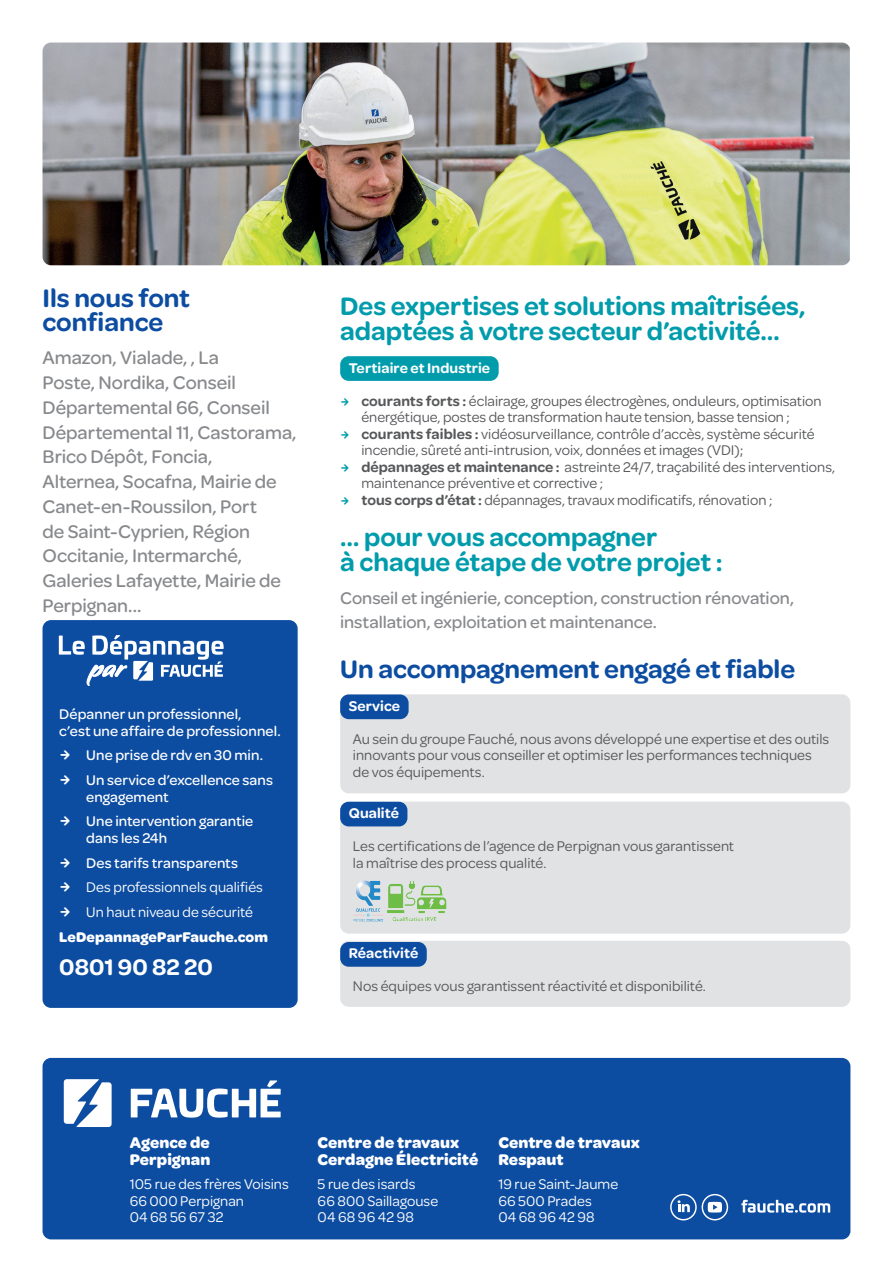
<style>
.page{position:relative;width:893px;height:1263px;background:#fff}
.page>*{position:absolute;margin:0;border:0;box-sizing:border-box;transform-origin:0 0}
.t1{font:600 27px/24.8px "Omnes";letter-spacing:-.005em;color:#009cac}
.t2{font:600 27px/24.8px "Omnes";color:#0d4da1}
.t3{font:600 24px "Omnes";letter-spacing:.005em;color:#fff}
.t4{font:500 19.5px/24.8px "Omnes";color:#87898c}
.t5{font:500 18px/24.8px "Omnes";letter-spacing:-.005em;color:#87898c}
.t6{font:700 16.5px/16.5px "Omnes";letter-spacing:.005em;color:#fff}
.t7{font:15px/16.5px "Omnes";color:#57585a}
.t8{font:500 15px/16.5px "Omnes";letter-spacing:.005em;color:#fff}
.t9{font:15px/16.5px "Omnes";letter-spacing:.005em;color:#fff}
.t10{font:700 15px/24.8px "Omnes";letter-spacing:.01em;color:#fff}
.t11{font:600 15px "Omnes";letter-spacing:.005em;color:#fff}
.s1{font-family:"Clone Rounded PE Eb";font-weight:400}
.s2{font-family:"Clone Rounded PE Eb"}
.s3{font-weight:400}
.s4{font-family:"Clone Rounded PE Eb";font-size:12px;color:#009cac}
.s5{font-weight:600}
.s6{font-family:"Titillium"}
</style>
<div class="page">
<div style="left:340px;top:941px;width:510px;height:66px;background:#e1e2e4;border-radius:9px"></div>
<div style="left:340px;top:802px;width:510px;height:132px;background:#e1e2e4;border-radius:9px"></div>
<div style="left:340px;top:694px;width:510px;height:99px;background:#e1e2e4;border-radius:9px"></div>
<div style="left:43px;top:1058px;width:807px;height:181px;background:#0d4da1;border-radius:9px"></div>
<svg style="left:64px;top:1079px;width:48px;height:48px"></svg>
<svg style="left:131px;top:1080px;width:150px;height:37px"></svg>
<div style="left:340px;top:356px;width:159px;height:25px;background:#009cac;border-radius:9px"></div>
<div style="left:340px;top:694px;width:69px;height:25px;background:#0d4da1;border-radius:9px"></div>
<div style="left:340px;top:802px;width:67px;height:24px;background:#0d4da1;border-radius:9px"></div>
<div style="left:340px;top:942px;width:87px;height:25px;background:#0d4da1;border-radius:9px"></div>
<img style="left:43px;top:43px;width:807px;height:222px">
<img style="left:353px;top:880px;width:94px;height:42px">
<svg style="left:741px;top:1200px;width:89px;height:12px"></svg>
<svg style="left:670px;top:1194px;width:58px;height:26px"></svg>
<div style="left:43px;top:620px;width:255px;height:388px;background:#0d4da1;border-radius:9px"></div>
<svg style="left:59px;top:635px;width:165px;height:51px"></svg>
<h1 class="t2" style="left:43px;top:283px;width:149px">Ils nous font confiance</h1>
<p class="t4" style="left:43px;top:344px;width:256px">Amazon, Vialade, , La<br>Poste, Nordika, Conseil<br>Départemental 66, Conseil<br>Départemental 11, Castorama,<br>Brico Dépôt, Foncia,<br>Alternea, Socafna, Mairie de<br>Canet-en-Roussilon, Port<br>de Saint-Cyprien, Région<br>Occitanie, Intermarché,<br>Galeries Lafayette, Mairie de<br>Perpignan...</p>
<p class="t8" style="left:59px;top:705px;width:223px">Dépanner un professionnel,<br>c’est une affaire de professionnel.</p>
<p class="t8" style="left:59px;top:746px;width:205px"><span class="s1">→</span> Une prise de rdv en 30 min.</p>
<p class="t8" style="left:86px;top:771px;width:188px;text-indent:-27px"><span class="s1">→</span> Un service d’excellence sans engagement</p>
<p class="t8" style="left:86px;top:812px;width:168px;text-indent:-27px"><span class="s1">→</span> Une intervention garantie dans les 24h</p>
<p class="t8" style="left:59px;top:853px;width:180px"><span class="s1">→</span> Des tarifs transparents</p>
<p class="t9" style="left:59px;top:878px;width:205px"><span class="s2">→</span> Des professionnels qualifiés</p>
<p class="t10" style="left:59px;top:899px;width:210px"><span class="s1">→</span> <span class="s3">Un haut niveau de sécurité<br></span>LeDepannageParFauche.com</p>
<h2 class="t3" style="left:59px;top:950px;width:155px">0801 90 82 20</h2>
<h1 class="t1" style="left:340px;top:292px;width:467px">Des expertises et solutions maîtrisées, adaptées à votre secteur d’activité…</h1>
<p class="t11" style="left:349px;top:357px;width:143px">Tertiaire et Industrie</p>
<p class="t7" style="left:361px;top:391px;width:462px;text-indent:-21px"><span class="s4">→</span> <span class="s5">courants forts :</span> éclairage, groupes électrogènes, onduleurs, optimisation énergétique, postes de transformation haute tension, basse tension ;</p>
<p class="t7" style="left:361px;top:424px;width:455px;text-indent:-21px"><span class="s4">→</span> <span class="s5">courants faibles :</span> vidéosurveillance, contrôle d’accès, système sécurité incendie, sûreté anti-intrusion, voix, données et images (VDI)<span class="s6">;</span></p>
<p class="t7" style="left:361px;top:457px;width:475px;text-indent:-21px"><span class="s4">→</span> <span class="s5">dépannages et maintenance :</span> astreinte 24/7, traçabilité des interventions, maintenance préventive et corrective ;</p>
<p class="t7" style="left:340px;top:490px;width:434px"><span class="s4">→</span> <span class="s5">tous corps d’état :</span> dépannages, travaux modificatifs, rénovation ;</p>
<h1 class="t1" style="left:340px;top:523px;width:384px">… pour vous accompagner<br>à chaque étape de votre projet :</h1>
<p class="t5" style="left:340px;top:584px;width:455px">Conseil et ingénierie, conception, construction rénovation, installation, exploitation et maintenance.</p>
<h1 class="t2" style="left:340px;top:655px;width:457px">Un accompagnement engagé et fiable</h1>
<p class="t11" style="left:349px;top:695px;width:53px">Service</p>
<p class="t7" style="left:353px;top:730px;width:478px">Au sein du groupe Fauché, nous avons développé une expertise et des outils innovants pour vous conseiller et optimiser les performances techniques de vos équipements.</p>
<p class="t11" style="left:349px;top:803px;width:52px">Qualité</p>
<p class="t7" style="left:353px;top:837px;width:383px">Les certifications de l’agence de Perpignan vous garantissent la maîtrise des process qualité.</p>
<p class="t11" style="left:349px;top:943px;width:71px">Réactivité</p>
<p class="t7" style="left:353px;top:977px;width:355px">Nos équipes vous garantissent réactivité et disponibilité.</p>
<p class="t6" style="left:130px;top:1133px;width:82px">Agence de<br>Perpignan</p>
<p class="t9" style="left:130px;top:1175px;width:161px">105 rue des frères Voisins<br>66 000 Perpignan<br>04 68 56 67 32</p>
<p class="t6" style="left:318px;top:1133px;width:162px">Centre de travaux<br>Cerdagne Électricité</p>
<p class="t9" style="left:318px;top:1175px;width:122px">5 rue des isards<br>66 800 Saillagouse<br>04 68 96 42 98</p>
<p class="t6" style="left:498px;top:1133px;width:143px">Centre de travaux<br>Respaut</p>
<p class="t9" style="left:498px;top:1175px;width:121px">19 rue Saint-Jaume<br>66 500 Prades<br>04 68 96 42 98</p>
</div>
